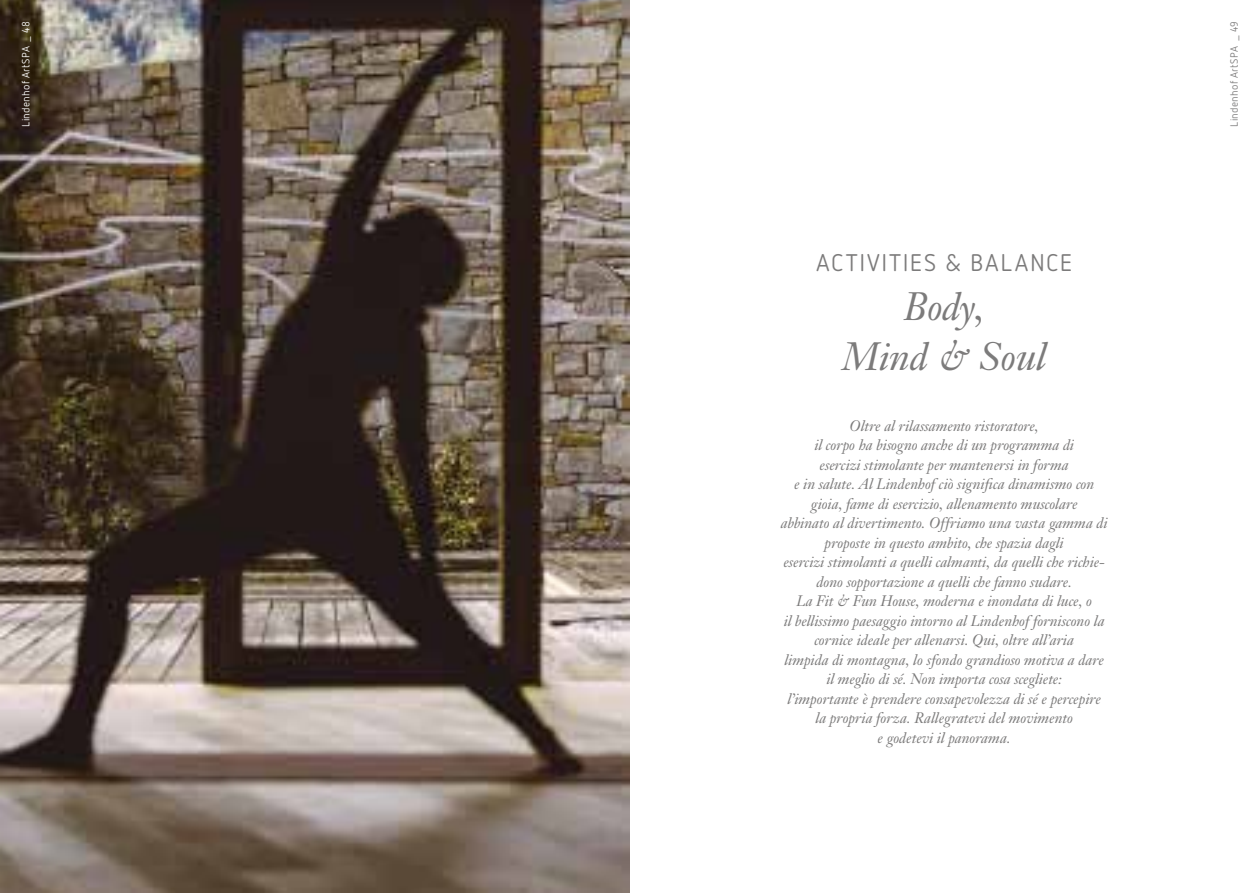
<style>
.page{position:relative;width:1259px;height:893px;background:#fff}
.page>*{position:absolute;margin:0;border:0;box-sizing:border-box;transform-origin:0 0}
.t1{font:italic 39px/49.5px "Janson Text";color:#7c7b7b;text-align:center}
.t2{font:24px "Netto OT";letter-spacing:.07em;color:#7c7b7b}
.t3{font:italic 15px/19.5px "Janson Text";color:#7c7b7b;text-align:center}
.t4{font:10.5px "Netto OT";letter-spacing:.03em;color:#fff}
.t5{font:10.5px "Netto OT";letter-spacing:.03em;color:#7c7b7b}
</style>
<div class="page">
<img style="left:0;top:0;width:629px;height:893px">
<p class="t4" style="left:19px;top:127px;width:107px;rotate:-90deg">Lindenhof ArtSPA _ 48</p>
<p class="t5" style="left:1227px;top:41px;width:21px;rotate:-90deg">_ 49</p>
<p class="t5" style="left:1227px;top:127px;width:82px;rotate:-90deg">Lindenhof ArtSPA</p>
<h2 class="t2" style="left:816px;top:248px;width:258px">ACTIVITIES &amp; BALANCE</h2>
<h1 class="t1" style="left:842px;top:282px;width:205px">Body,<br>Mind &amp; Soul</h1>
<p class="t3" style="left:781px;top:416px;width:328px">Oltre al rilassamento ristoratore,<br>il corpo ha bisogno anche di un programma di<br>esercizi stimolante per mantenersi in forma<br>e in salute. Al Lindenhof ciò significa dinamismo con gioia, fame di esercizio, allenamento muscolare<br>abbinato al divertimento. Offriamo una vasta gamma di proposte in questo ambito, che spazia dagli<br>esercizi stimolanti a quelli calmanti, da quelli che richie&shy;dono sopportazione a quelli che fanno sudare.<br>La Fit &amp; Fun House, moderna e inondata di luce, o<br>il bellissimo paesaggio intorno al Lindenhof forniscono la cornice ideale per allenarsi. Qui, oltre all’aria<br>limpida di montagna, lo sfondo grandioso motiva a dare il meglio di sé. Non importa cosa scegliete:<br>l’importante è prendere consapevolezza di sé e percepire la propria forza. Rallegratevi del movimento<br>e godetevi il panorama.</p>
</div>
